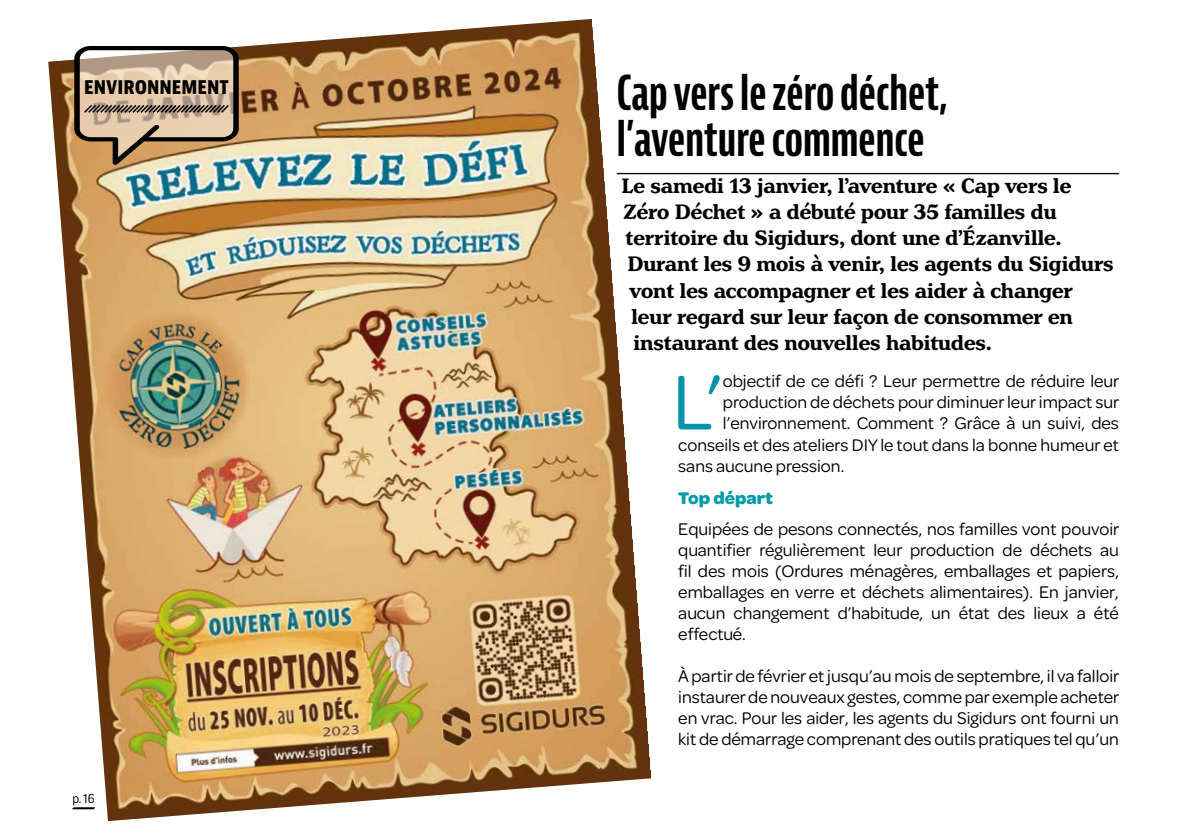
<style>
.page{position:relative;width:1191px;height:840px;background:#fff}
.page>*{position:absolute;margin:0;border:0;box-sizing:border-box;transform-origin:0 0}
.t1{font:82.4px "Omnes";color:#0094aa}
.t2{font:700 extra-condensed 47px/46px "Bernina Sans";color:#000}
.t3{font:700 22px "Henriette";color:#000}
.t4{font:700 condensed 20px "Bernina Sans";color:#000}
.t5{font:18px/21px "Omnes";color:#000;text-align:justify}
.t6{font:700 18px "Omnes";color:#0099a8}
.t7{font:14px "Omnes Narrow";color:#000}
</style>
<div class="page">
<img style="left:48px;top:19px;width:603px;height:801px">
<svg style="left:72px;top:806px;width:23px;height:3px"></svg>
<svg style="left:616px;top:173px;width:503px;height:1px"></svg>
<svg style="left:74px;top:46px;width:165px;height:119px;background:#b39d82"></svg>
<p class="t4" style="left:84px;top:74px;width:146px">ENVIRONNEMENT</p>
<p class="t7" style="left:72px;top:789px;width:24px">p. 16</p>
<h2 class="t2" style="left:617px;top:71px;width:333px">Cap vers le zéro déchet, l’aventure commence</h2>
<p class="t3" style="left:621px;top:173px;width:451px">Le samedi 13 janvier, l’aventure « Cap vers le</p>
<p class="t3" style="left:623px;top:199px;width:435px">Zéro Déchet » a débuté pour 35 familles du</p>
<p class="t3" style="left:625px;top:225px;width:437px">territoire du Sigidurs, dont une d’Ézanville.</p>
<p class="t3" style="left:627px;top:251px;width:488px">Durant les 9 mois à venir, les agents du Sigidurs</p>
<p class="t3" style="left:629px;top:277px;width:445px">vont les accompagner et les aider à changer</p>
<p class="t3" style="left:631px;top:303px;width:443px">leur regard sur leur façon de consommer en</p>
<p class="t3" style="left:633px;top:329px;width:360px">instaurant des nouvelles habitudes.</p>
<h1 class="t1" style="left:672px;top:347px;width:52px">L’</h1>
<p class="t5" style="left:723px;top:369px;width:398px">objectif de ce défi ? Leur permettre de réduire leur</p>
<p class="t5" style="left:723px;top:391px;width:398px">production de déchets pour diminuer leur impact sur</p>
<p class="t5" style="left:723px;top:412px;width:397px">l’environnement. Comment ? Grâce à un suivi, des</p>
<p class="t5" style="left:678px;top:433px;width:442px">conseils et des ateliers DIY le tout dans la bonne humeur et</p>
<p class="t5" style="left:678px;top:454px;width:167px">sans aucune pression.</p>
<p class="t6" style="left:678px;top:485px;width:96px">Top départ</p>
<p class="t5" style="left:678px;top:516px;width:443px">Equipées de pesons connectés, nos familles vont pouvoir quantifier régulièrement leur production de déchets au fil des mois (Ordures ménagères, emballages et papiers, emballages en verre et déchets alimentaires). En janvier, aucun changement d’habitude, un état des lieux a été effectué.</p>
<p class="t5" style="left:678px;top:664px;width:442px">À partir de février et jusqu’au mois de septembre, il va falloir instaurer de nouveaux gestes, comme par exemple acheter en vrac. Pour les aider, les agents du Sigidurs ont fourni un kit de démarrage comprenant des outils pratiques tel qu’un</p>
</div>
